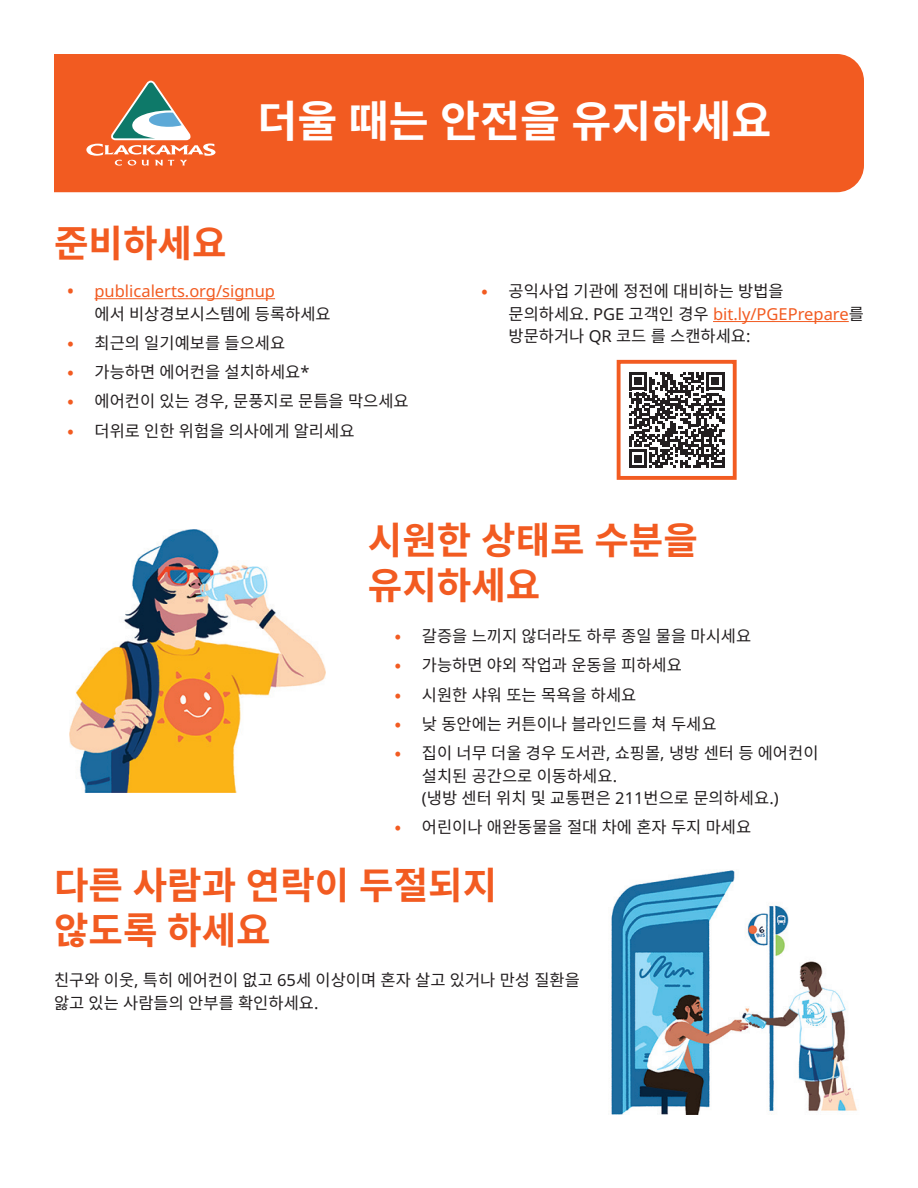
<style>
.page{position:relative;width:918px;height:1188px;background:#fff}
.page>*{position:absolute;margin:0;border:0;box-sizing:border-box;transform-origin:0 0}
.t1{font:700 43.5px "Noto Sans KR";color:#fff}
.Heading_1{font:700 37.5px/45px "Noto Sans KR";color:#f25b21}
.t2{font:16.5px/22.5px "Noto Sans KR";color:#231f20}
.t3{font:16.5px/22.5px "Noto Sans";color:#f25b21}
.s1{font-weight:700}
.s2{font-family:"Noto Sans KR";color:#231f20}
.s3{font-weight:700;color:#f25b21}
.s4{font-family:"Noto Sans"}
.s5{font-family:"Noto Sans";color:#f25b21}
</style>
<div class="page">
<hr style="left:94px;top:298px;width:181px;height:1px;background:#f25b21">
<hr style="left:713px;top:321px;width:136px;height:1px;background:#f25b21">
<svg style="left:629px;top:372px;width:95px;height:96px"></svg>
<div style="left:617px;top:360px;width:120px;height:120px;border:4px solid #f25b21"></div>
<div style="left:54px;top:54px;width:810px;height:138px;background:#f25b21"></div>
<svg style="left:86px;top:81px;width:130px;height:85px;background:#d87d54"></svg>
<img style="left:69px;top:530px;width:257px;height:262px">
<img style="left:611px;top:870px;width:246px;height:245px">
<p class="Heading_1" style="left:54px;top:222px;width:174px">준비하세요</p>
<p class="t1" style="left:257px;top:97px;width:516px">더울 때는 안전을 유지하세요</p>
<p class="t3" style="left:94px;top:280px;width:238px;text-indent:-27px"><span class="s1">•</span> publicalerts.org/signup<br><span class="s2">에서 비상경보시스템에 등록하세요</span></p>
<p class="t2" style="left:68px;top:332px;width:219px"><span class="s3">•</span> 최근의 일기예보를 들으세요</p>
<p class="t2" style="left:68px;top:361px;width:244px"><span class="s3">•</span> 가능하면 에어컨을 설치하세요<span class="s4">*</span></p>
<p class="t2" style="left:68px;top:390px;width:343px"><span class="s3">•</span> 에어컨이 있는 경우<span class="s4">,</span> 문풍지로 문틈을 막으세요</p>
<p class="t2" style="left:68px;top:420px;width:289px"><span class="s3">•</span> 더위로 인한 위험을 의사에게 알리세요</p>
<p class="t2" style="left:508px;top:280px;width:357px;text-indent:-27px"><span class="s3">•</span> 공익사업 기관에 정전에 대비하는 방법을 문의하세요<span class="s4">. PGE</span> 고객인 경우 <span class="s5">bit.ly/PGEPrepare</span>를 방문하거나 <span class="s4">QR</span> 코드 를 스캔하세요<span class="s4">:</span></p>
<p class="Heading_1" style="left:368px;top:519px;width:331px">시원한 상태로 수분을 유지하세요</p>
<p class="t2" style="left:395px;top:625px;width:358px"><span class="s3">•</span> 갈증을 느끼지 않더라도 하루 종일 물을 마시세요</p>
<p class="t2" style="left:395px;top:654px;width:289px"><span class="s3">•</span> 가능하면 야외 작업과 운동을 피하세요</p>
<p class="t2" style="left:395px;top:684px;width:243px"><span class="s3">•</span> 시원한 샤워 또는 목욕을 하세요</p>
<p class="t2" style="left:395px;top:713px;width:323px"><span class="s3">•</span> 낮 동안에는 커튼이나 블라인드를 쳐 두세요</p>
<p class="t2" style="left:422px;top:742px;width:398px;text-indent:-27px"><span class="s3">•</span> 집이 너무 더울 경우 도서관<span class="s4">,</span> 쇼핑몰<span class="s4">,</span> 냉방 센터 등 에어컨이 설치된 공간으로 이동하세요<span class="s4">.<br>(</span>냉방 센터 위치 및 교통편은 <span class="s4">211</span>번으로 문의하세요<span class="s4">.)</span></p>
<p class="t2" style="left:395px;top:816px;width:358px"><span class="s3">•</span> 어린이나 애완동물을 절대 차에 혼자 두지 마세요</p>
<p class="Heading_1" style="left:54px;top:863px;width:445px">다른 사람과 연락이 두절되지 않도록 하세요</p>
<p class="t2" style="left:54px;top:969px;width:527px">친구와 이웃<span class="s4">,</span> 특히 에어컨이 없고 <span class="s4">65</span>세 이상이며 혼자 살고 있거나 만성 질환을 앓고 있는 사람들의 안부를 확인하세요<span class="s4">.</span></p>
</div>
